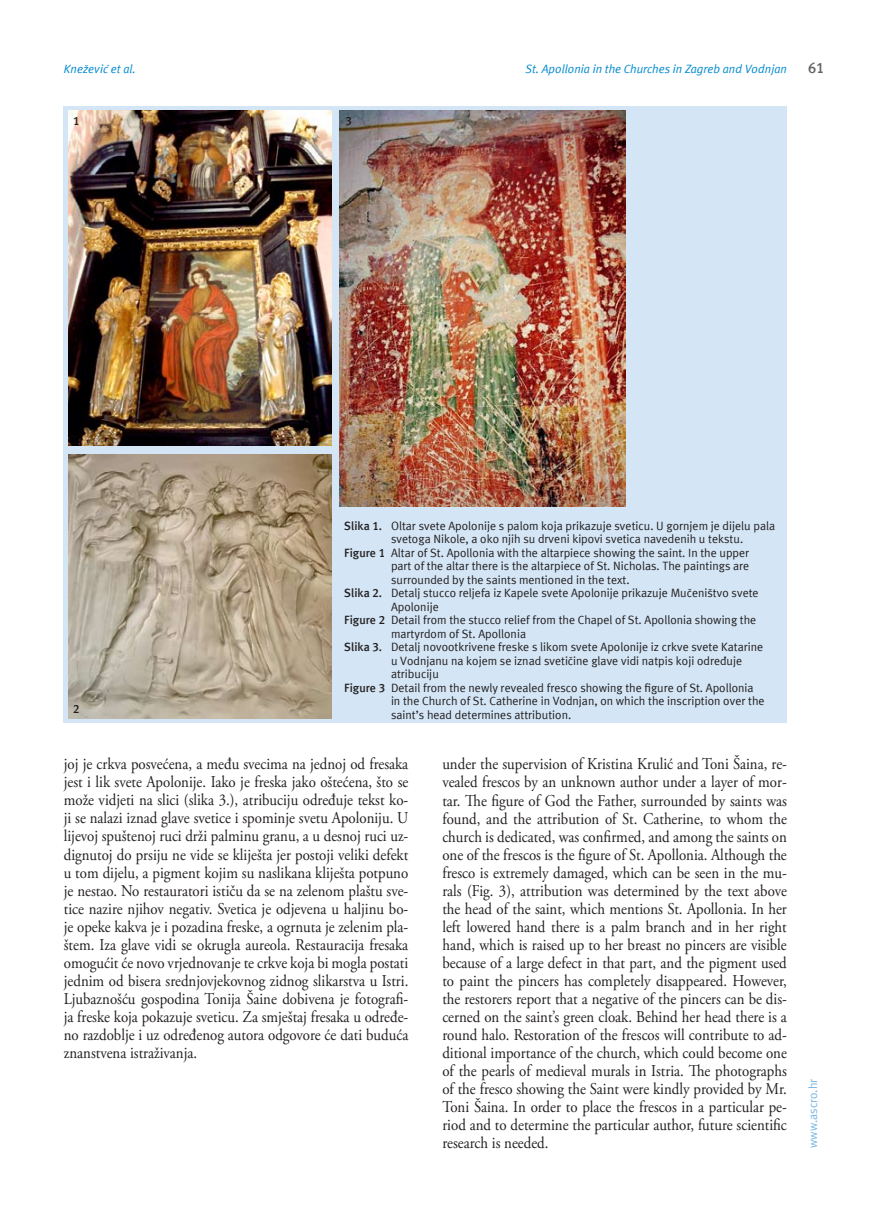
<style>
.page{position:relative;width:872px;height:1212px;background:#fff}
.page>*{position:absolute;margin:0;border:0;box-sizing:border-box;transform-origin:0 0}
.t1{font:16.5px/18px "Adobe Garamond Pro";color:#231f20;text-align:justify;scale:.9 1}
.t2{font:700 15px "Meta ASC";color:#636366}
.t3{font:12px "Meta ASC";color:#231f20}
.t4{font:italic 12px "Meta ASC";color:#0089cf}
.t5{font:12px "Meta ASC";color:#77b6e4}
.t6{font:700 12px "Meta ASC";color:#231f20}
.s1{font-weight:700}
</style>
<div class="page">
<div style="left:64px;top:106px;width:723px;height:617px;background:#d4e6f6"></div>
<img style="left:68px;top:111px;width:263px;height:335px">
<img style="left:340px;top:111px;width:285px;height:395px">
<img style="left:68px;top:454px;width:263px;height:265px">
<p class="t4" style="left:64px;top:62px;width:73px">Knežević et al.</p>
<p class="t4" style="left:525px;top:62px;width:263px">St. Apollonia in the Churches in Zagreb and Vodnjan</p>
<p class="t2" style="left:808px;top:59px;width:18px">61</p>
<p class="t6" style="left:73px;top:114px;width:8px">1</p>
<p class="t6" style="left:345px;top:114px;width:8px">3</p>
<p class="t6" style="left:73px;top:702px;width:8px">2</p>
<p class="t3" style="left:344px;top:518px;width:432px"><span class="s1">Slika 1.</span> Oltar svete Apolonije s palom koja prikazuje sveticu. U gornjem je dijelu pala</p>
<p class="t3" style="left:391px;top:532px;width:354px">svetoga Nikole, a oko njih su drveni kipovi svetica navedenih u tekstu.</p>
<p class="t3" style="left:344px;top:545px;width:406px"><span class="s1">Figure 1</span> Altar of St. Apollonia with the altarpiece showing the saint. In the upper</p>
<p class="t3" style="left:391px;top:559px;width:360px">part of the altar there is the altarpiece of St. Nicholas. The paintings are</p>
<p class="t3" style="left:391px;top:572px;width:240px">surrounded by the saints mentioned in the text.</p>
<p class="t3" style="left:344px;top:586px;width:416px"><span class="s1">Slika 2.</span> Detalj stucco reljefa iz Kapele svete Apolonije prikazuje Mučeništvo svete</p>
<p class="t3" style="left:391px;top:599px;width:49px">Apolonije</p>
<p class="t3" style="left:344px;top:613px;width:413px"><span class="s1">Figure 2</span> Detail from the stucco relief from the Chapel of St. Apollonia showing the</p>
<p class="t3" style="left:391px;top:626px;width:137px">martyrdom of St. Apollonia</p>
<p class="t3" style="left:344px;top:640px;width:420px"><span class="s1">Slika 3.</span> Detalj novootkrivene freske s likom svete Apolonije iz crkve svete Katarine</p>
<p class="t3" style="left:391px;top:653px;width:353px">u Vodnjanu na kojem se iznad svetičine glave vidi natpis koji određuje</p>
<p class="t3" style="left:391px;top:667px;width:49px">atribuciju</p>
<p class="t3" style="left:344px;top:680px;width:411px"><span class="s1">Figure 3</span> Detail from the newly revealed fresco showing the figure of St. Apollonia</p>
<p class="t3" style="left:391px;top:694px;width:375px">in the Church of St. Catherine in Vodnjan, on which the inscription over the</p>
<p class="t3" style="left:391px;top:707px;width:182px">saint’s head determines attribution.</p>
<p class="t1" style="left:64px;top:756px;width:384px">joj je crkva posvećena, a među svecima na jednoj od fresaka jest i lik svete Apolonije. Iako je freska jako oštećena, što se može vidjeti na slici (slika 3.), atribuciju određuje tekst ko&shy;ji se nalazi iznad glave svetice i spominje svetu Apoloniju. U lijevoj spuštenoj ruci drži palminu granu, a u desnoj ruci uz&shy;dignutoj do prsiju ne vide se kliješta jer postoji veliki defekt u tom dijelu, a pigment kojim su naslikana kliješta potpuno je nestao. No restauratori ističu da se na zelenom plaštu sve&shy;tice nazire njihov negativ. Svetica je odjevena u haljinu bo&shy;je opeke kakva je i pozadina freske, a ogrnuta je zelenim pla&shy;štem. Iza glave vidi se okrugla aureola. Restauracija fresaka omogućit će novo vrjednovanje te crkve koja bi mogla postati jednim od bisera srednjovjekovnog zidnog slikarstva u Istri.<br>Ljubaznošću gospodina Tonija Šaine dobivena je fotografi&shy;ja freske koja pokazuje sveticu. Za smještaj fresaka u određe&shy;no razdoblje i uz određenog autora odgovore će dati buduća znanstvena istraživanja.</p>
<p class="t1" style="left:442px;top:756px;width:384px">under the supervision of Kristina Krulić and Toni Šaina, re&shy;vealed frescos by an unknown author under a layer of mor&shy;tar. The figure of God the Father, surrounded by saints was found, and the attribution of St. Catherine, to whom the church is dedicated, was confirmed, and among the saints on one of the frescos is the figure of St. Apollonia. Although the fresco is extremely damaged, which can be seen in the mu&shy;rals (Fig. 3), attribution was determined by the text above the head of the saint, which mentions St. Apollonia. In her left lowered hand there is a palm branch and in her right hand, which is raised up to her breast no pincers are visible because of a large defect in that part, and the pigment used to paint the pincers has completely disappeared. However, the restorers report that a negative of the pincers can be dis&shy;cerned on the saint’s green cloak. Behind her head there is a round halo. Restoration of the frescos will contribute to ad&shy;ditional importance of the church, which could become one of the pearls of medieval murals in Istria. The photographs of the fresco showing the Saint were kindly provided by Mr.<br>Toni Šaina. In order to place the frescos in a particular pe&shy;riod and to determine the particular author, future scientific research is needed.</p>
<p class="t5" style="left:806px;top:1148px;width:71px;rotate:-90deg">www.ascro.hr</p>
</div>
